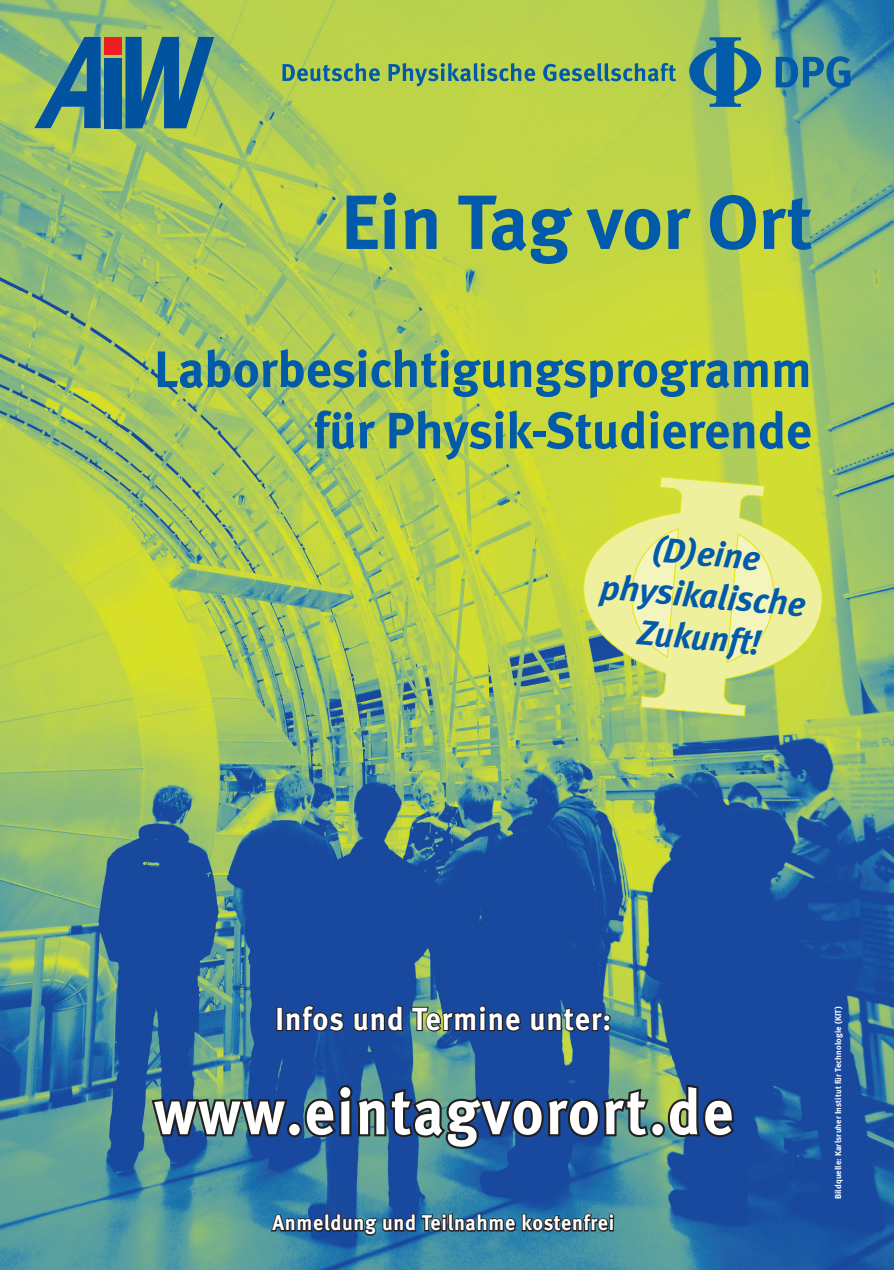
<style>
.page{position:relative;width:894px;height:1270px;background:#fff}
.page>*{position:absolute;margin:0;border:0;box-sizing:border-box;transform-origin:0 0}
.t1{font:700 76.65px "Meta";color:#015aaa}
.t2{font:700 63.9px "Meta";letter-spacing:.04em;color:#fff;scale:.94 1}
.t3{font:700 51.15px/61.3px "Meta";color:#015aaa;text-align:right}
.t4{font:italic 700 35.1px/42.2px "Meta";color:#015aaa;text-align:center}
.t5{font:700 31.95px "Meta";letter-spacing:.04em;color:#fff;scale:.94 1}
.t6{font:700 21.3px "Meta";letter-spacing:.04em;color:#fff;scale:.94 1}
.t7{font:700 8.55px "Meta";letter-spacing:.02em;color:#fff}
</style>
<div class="page">
<img style="left:0;top:0;width:894px;height:1270px">
<svg style="left:282px;top:63px;width:394px;height:23px;background:#83ae67"></svg>
<svg style="left:776px;top:56px;width:74px;height:32px;background:#35819d"></svg>
<svg style="left:689px;top:37px;width:72px;height:70px;background:#549183"></svg>
<svg style="left:34px;top:37px;width:67px;height:91px;background:#538e83"></svg>
<div style="left:104px;top:37px;width:18px;height:18px;background:#ee1d23"></div>
<div style="left:104px;top:58px;width:18px;height:70px;background:#0153a0"></div>
<svg style="left:125px;top:37px;width:89px;height:91px;background:#458284"></svg>
<svg style="left:149px;top:520px;width:637px;height:750px;background:#517f83"></svg>
<svg style="left:578px;top:476px;width:249px;height:241px;background:#d9e37c"></svg>
<svg style="left:891px;top:1265px;width:3px;height:5px"></svg>
<p class="t1" style="left:341px;top:177px;width:473px">Ein Tag vor Ort</p>
<p class="t3" style="left:154px;top:338px;width:659px">Laborbesichtigungsprogramm für Physik-Studierende</p>
<p class="t4" style="left:606px;top:523px;width:208px;rotate:5deg">(D)eine physikalische<br>Zukunft!</p>
<p class="t5" style="left:275px;top:1000px;width:359px">Infos und Termine unter:</p>
<p class="t7" style="left:833px;top:1199px;width:194px;rotate:-90deg">Bildquelle: Karlsruher Institut für Technologie (KIT)</p>
<p class="t6" style="left:272px;top:1210px;width:365px">Anmeldung und Teilnahme kostenfrei</p>
<p class="t2" style="left:154px;top:1074px;width:617px">www.eintagvorort.de</p>
</div>
